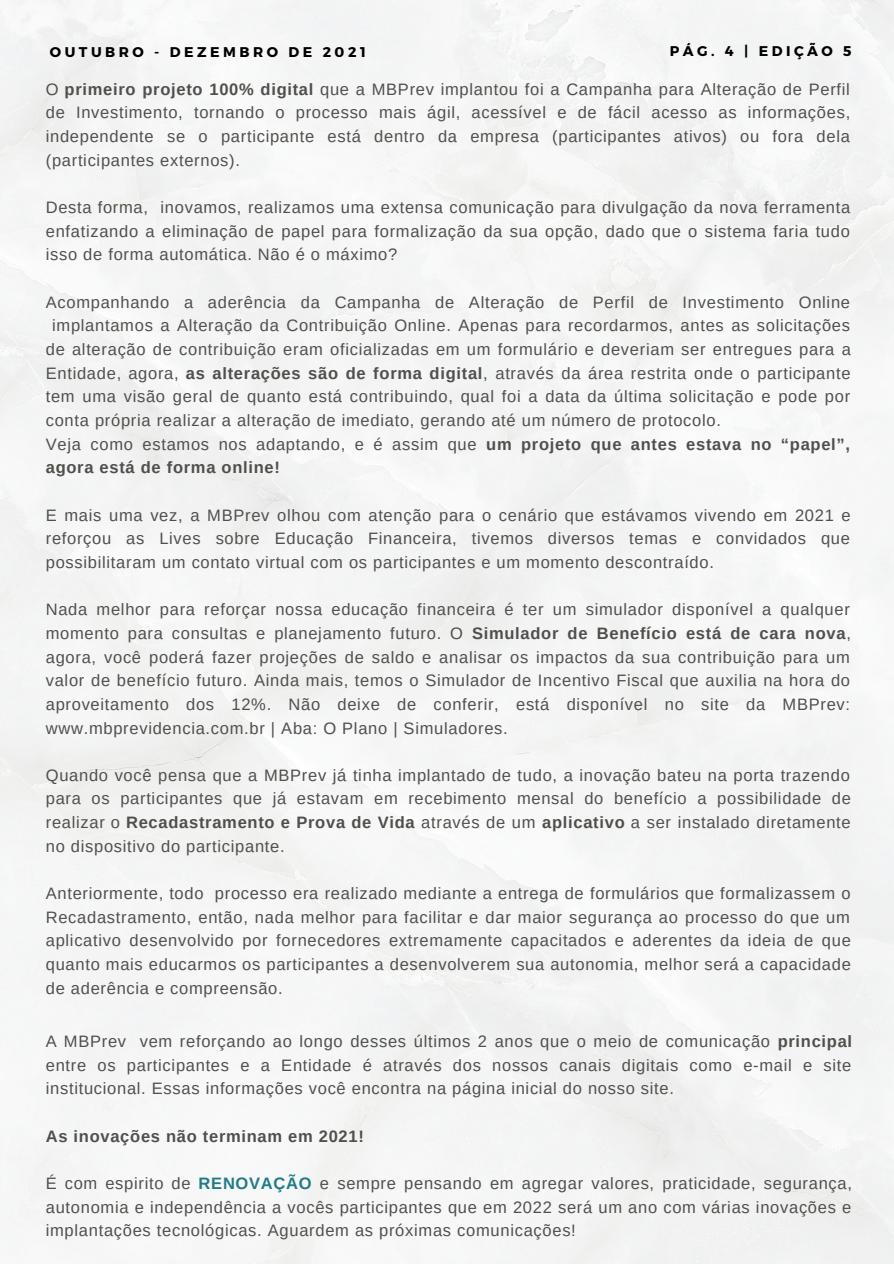
<style>
.page{position:relative;width:894px;height:1264px;background:#fff}
.page>*{position:absolute;margin:0;border:0;box-sizing:border-box;transform-origin:0 0}
.t1{font:16.5px/23.7px "Arimo";letter-spacing:.045em;color:#4f4f4b;text-align:justify}
.t2{font:700 16.5px/23.7px "Arimo";letter-spacing:.045em;color:#4f4f4b}
.t3{font:700 14.1px "Montserrat";letter-spacing:.25em;color:#000}
.s1{font-weight:700}
.s2{font-weight:400}
.s3{font-weight:700;color:#227b86}
</style>
<div class="page">
<p class="t3" style="left:50px;top:42px;width:317px">OUTUBRO - DEZEMBRO DE 2021</p>
<p class="t3" style="left:669px;top:42px;width:183px">PÁG. 4 | EDIÇÃO 5</p>
<p class="t1" style="left:46px;top:77px;width:805px">O <span class="s1">primeiro projeto 100% digital</span> que a MBPrev implantou foi a Campanha para Alteração de Perfil de Investimento, tornando o processo mais ágil, acessível e de fácil acesso as informações, independente se o participante está dentro da empresa (participantes ativos) ou fora dela (participantes externos).</p>
<p class="t1" style="left:46px;top:195px;width:805px">Desta forma, inovamos, realizamos uma extensa comunicação para divulgação da nova ferramenta enfatizando a eliminação de papel para formalização da sua opção, dado que o sistema faria tudo isso de forma automática. Não é o máximo?</p>
<p class="t1" style="left:46px;top:290px;width:805px">Acompanhando a aderência da Campanha de Alteração de Perfil de Investimento Online</p>
<p class="t1" style="left:52px;top:314px;width:799px">implantamos a Alteração da Contribuição Online. Apenas para recordarmos, antes as solicitações</p>
<p class="t1" style="left:46px;top:337px;width:806px">de alteração de contribuição eram oficializadas em um formulário e deveriam ser entregues para a</p>
<p class="t1" style="left:46px;top:361px;width:806px">Entidade, agora, <span class="s1">as alterações são de forma digital</span>, através da área restrita onde o participante</p>
<p class="t1" style="left:46px;top:385px;width:805px">tem uma visão geral de quanto está contribuindo, qual foi a data da última solicitação e pode por</p>
<p class="t1" style="left:46px;top:408px;width:676px">conta própria realizar a alteração de imediato, gerando até um número de protocolo.</p>
<p class="t2" style="left:46px;top:432px;width:805px"><span class="s2">Veja como estamos nos adaptando, e é assim que</span> um projeto que antes estava no “papel”, agora está de forma online!</p>
<p class="t1" style="left:46px;top:503px;width:806px">E mais uma vez, a MBPrev olhou com atenção para o cenário que estávamos vivendo em 2021 e reforçou as Lives sobre Educação Financeira, tivemos diversos temas e convidados que possibilitaram um contato virtual com os participantes e um momento descontraído.</p>
<p class="t1" style="left:46px;top:597px;width:806px">Nada melhor para reforçar nossa educação financeira é ter um simulador disponível a qualquer momento para consultas e planejamento futuro. O <span class="s1">Simulador de Benefício está de cara nova</span>, agora, você poderá fazer projeções de saldo e analisar os impactos da sua contribuição para um valor de benefício futuro. Ainda mais, temos o Simulador de Incentivo Fiscal que auxilia na hora do aproveitamento dos 12%. Não deixe de conferir, está disponível no site da MBPrev: www.mbprevidencia.com.br | Aba: O Plano | Simuladores.</p>
<p class="t1" style="left:46px;top:763px;width:806px">Quando você pensa que a MBPrev já tinha implantado de tudo, a inovação bateu na porta trazendo para os participantes que já estavam em recebimento mensal do benefício a possibilidade de realizar o <span class="s1">Recadastramento e Prova de Vida</span> através de um <span class="s1">aplicativo</span> a ser instalado diretamente no dispositivo do participante.</p>
<p class="t1" style="left:46px;top:881px;width:806px">Anteriormente, todo processo era realizado mediante a entrega de formulários que formalizassem o Recadastramento, então, nada melhor para facilitar e dar maior segurança ao processo do que um aplicativo desenvolvido por fornecedores extremamente capacitados e aderentes da ideia de que quanto mais educarmos os participantes a desenvolverem sua autonomia, melhor será a capacidade de aderência e compreensão.</p>
<p class="t1" style="left:46px;top:1029px;width:807px">A MBPrev vem reforçando ao longo desses últimos 2 anos que o meio de comunicação <span class="s1">principal </span>entre os participantes e a Entidade é através dos nossos canais digitais como e-mail e site institucional. Essas informações você encontra na página inicial do nosso site.</p>
<p class="t2" style="left:46px;top:1123px;width:319px">As inovações não terminam em 2021!</p>
<p class="t1" style="left:46px;top:1171px;width:807px">É com espirito de <span class="s3">RENOVAÇÃO</span> e sempre pensando em agregar valores, praticidade, segurança, autonomia e independência a vocês participantes que em 2022 será um ano com várias inovações e implantações tecnológicas. Aguardem as próximas comunicações!</p>
</div>
